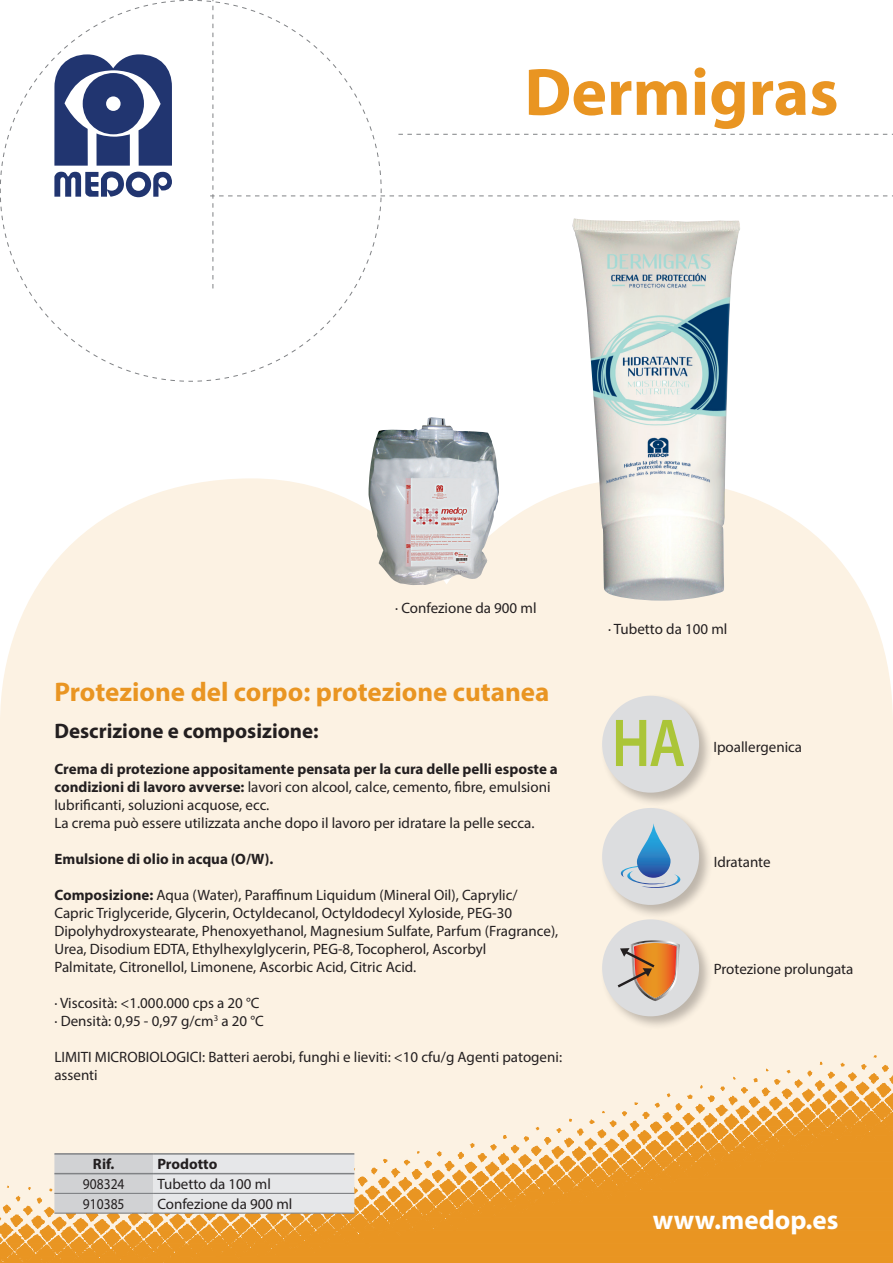
<style>
.page{position:relative;width:893px;height:1263px;background:#fff}
.page>*{position:absolute;margin:0;border:0;box-sizing:border-box;transform-origin:0 0}
.t1{font:700 67.5px "Myriad Pro";color:#e99522}
.t2{font:700 27px "Myriad Pro";color:#e99522}
.t3{font:700 27px "Myriad Pro";color:#fff}
.t4{font:700 21px "Myriad Pro";color:#231f20}
.t5{font:15px/18px "Myriad Pro";color:#231f20}
.t6{font:700 15px "Myriad Pro";color:#231f20}
.t7{font:15px "Myriad Pro";color:#231f20;scale:.9 1}
.s1{font-weight:700}
</style>
<div class="page">
<div style="left:0;top:478px;width:893px;height:577px;background:#fcf2e3"></div>
<svg style="left:197px;top:0;width:696px;height:382px"></svg>
<svg style="left:0;top:0;width:184px;height:382px"></svg>
<div style="left:83px;top:73px;width:61px;height:61px;background:#213570;border-radius:50%"></div>
<div style="left:106px;top:96px;width:15px;height:15px;background:#fff;border-radius:50%"></div>
<div style="left:600px;top:693px;width:113px;height:114px;background:#231f20;opacity:.29"></div>
<div style="left:602px;top:696px;width:97px;height:97px;background:#dcdddf;border-radius:50%"></div>
<div style="left:600px;top:806px;width:113px;height:113px;background:#231f20;opacity:.29"></div>
<div style="left:602px;top:808px;width:97px;height:97px;background:#dcdddf;border-radius:50%"></div>
<div style="left:600px;top:917px;width:113px;height:113px;background:#231f20;opacity:.29"></div>
<div style="left:602px;top:919px;width:97px;height:97px;background:#dcdddf;border-radius:50%"></div>
<svg style="left:0;top:1055px;width:893px;height:208px;background:#f0c68d"></svg>
<hr style="left:54px;top:1193px;width:99px;height:1px;background:#808285">
<hr style="left:153px;top:1193px;width:201px;height:1px;background:#808285">
<hr style="left:54px;top:1212px;width:99px;height:2px;background:#808285">
<hr style="left:153px;top:1212px;width:201px;height:2px;background:#808285">
<hr style="left:54px;top:1153px;width:99px;height:1px;background:#808285">
<hr style="left:153px;top:1153px;width:201px;height:1px;background:#808285">
<hr style="left:54px;top:1173px;width:99px;height:1px;background:#808285">
<hr style="left:153px;top:1173px;width:201px;height:1px;background:#808285">
<svg style="left:616px;top:720px;width:68px;height:46px"></svg>
<svg style="left:637px;top:823px;width:33px;height:55px"></svg>
<svg style="left:620px;top:866px;width:61px;height:22px"></svg>
<img style="left:368px;top:417px;width:131px;height:168px">
<svg style="left:617px;top:940px;width:63px;height:61px"></svg>
<img style="left:572px;top:218px;width:168px;height:383px">
<p class="t1" style="left:524px;top:48px;width:316px">Dermigras</p>
<p class="t5" style="left:395px;top:599px;width:143px">· Confezione da 900 ml</p>
<p class="t2" style="left:54px;top:674px;width:496px">Protezione del corpo: protezione cutanea</p>
<p class="t4" style="left:54px;top:717px;width:266px">Descrizione e composizione:</p>
<p class="t5" style="left:54px;top:760px;width:505px"><span class="s1">Crema di protezione appositamente pensata per la cura delle pelli esposte a condizioni di lavoro avverse:</span> lavori con alcool, calce, cemento, fibre, emulsioni lubrificanti, soluzioni acquose, ecc.<br>La crema può essere utilizzata anche dopo il lavoro per idratare la pelle secca.</p>
<p class="t6" style="left:54px;top:849px;width:220px">Emulsione di olio in acqua (O/W).</p>
<p class="t5" style="left:54px;top:886px;width:505px"><span class="s1">Composizione:</span> Aqua (Water), Paraffinum Liquidum (Mineral Oil), Caprylic/ Capric Triglyceride, Glycerin, Octyldecanol, Octyldodecyl Xyloside, PEG-30<br>Dipolyhydroxystearate, Phenoxyethanol, Magnesium Sulfate, Parfum (Fragrance), Urea, Disodium EDTA, Ethylhexylglycerin, PEG-8, Tocopherol, Ascorbyl</p>
<p class="t5" style="left:54px;top:958px;width:363px">Palmitate, Citronellol, Limonene, Ascorbic Acid, Citric Acid.</p>
<p class="t5" style="left:54px;top:994px;width:211px">· Viscosità: &lt;1.000.000 cps a 20 °C · Densità: 0,95 - 0,97 g/cm<sup>3</sup> a 20 °C</p>
<p class="t5" style="left:54px;top:1048px;width:509px">LIMITI MICROBIOLOGICI: Batteri aerobi, funghi e lieviti: &lt;10 cfu/g Agenti patogeni: assenti</p>
<p class="t6" style="left:93px;top:1154px;width:23px">Rif.</p>
<p class="t6" style="left:157px;top:1154px;width:62px">Prodotto</p>
<p class="t7" style="left:83px;top:1175px;width:48px">908324</p>
<p class="t5" style="left:157px;top:1175px;width:115px">Tubetto da 100 ml</p>
<p class="t7" style="left:83px;top:1194px;width:48px">910385</p>
<p class="t5" style="left:157px;top:1194px;width:137px">Confezione da 900 ml</p>
<p class="t5" style="left:608px;top:620px;width:121px">· Tubetto da 100 ml</p>
<p class="t5" style="left:713px;top:737px;width:90px">Ipoallergenica</p>
<p class="t5" style="left:714px;top:852px;width:58px">Idratante</p>
<p class="t5" style="left:714px;top:960px;width:141px">Protezione prolungata</p>
<p class="t3" style="left:653px;top:1202px;width:187px">www.medop.es</p>
</div>
